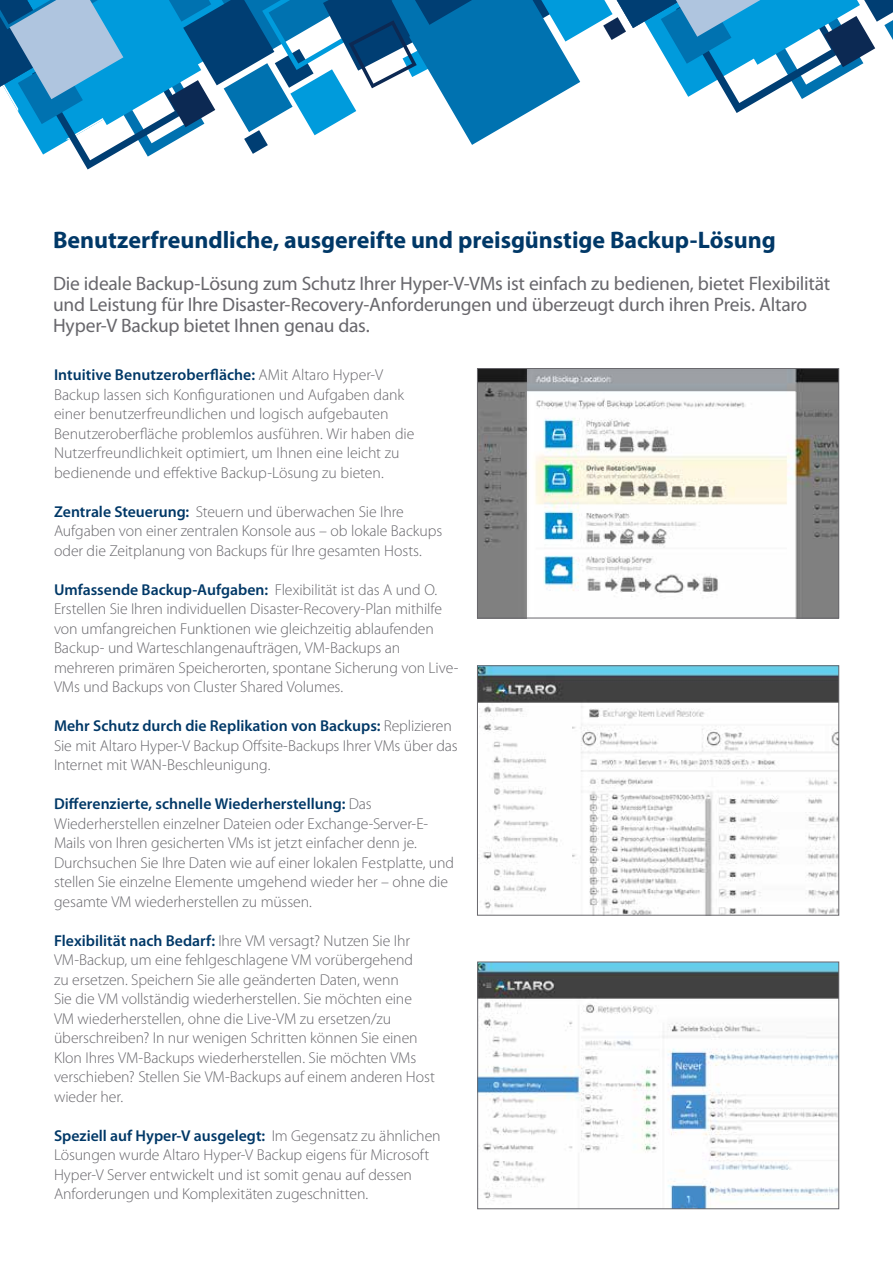
<style>
.page{position:relative;width:893px;height:1263px;background:#fff}
.page>*{position:absolute;margin:0;border:0;box-sizing:border-box;transform-origin:0 0}
.t1{font:700 24px "Myriad Pro";letter-spacing:-.005em;color:#003867}
.t2{font:19.5px/21px "Myriad Pro";letter-spacing:-.015em;color:#68676c}
.t3{font:300 15.75px/19.5px "Myriad Pro";letter-spacing:-.005em;color:#68676c}
.s1{font-weight:600;color:#003867}
</style>
<div class="page">
<img style="left:479px;top:370px;width:358px;height:246px">
<div style="left:477px;top:368px;width:362px;height:250px;border:1px solid #68676c"></div>
<svg style="left:0;top:0;width:893px;height:169px"></svg>
<img style="left:479px;top:964px;width:358px;height:243px">
<div style="left:477px;top:962px;width:362px;height:247px;border:1px solid #68676c"></div>
<img style="left:479px;top:667px;width:358px;height:246px">
<div style="left:477px;top:665px;width:362px;height:250px;border:1px solid #68676c"></div>
<h1 class="t1" style="left:53px;top:226px;width:724px">Benutzerfreundliche, ausgereifte und preisgünstige Backup-Lösung</h1>
<p class="t2" style="left:53px;top:273px;width:779px">Die ideale Backup-Lösung zum Schutz Ihrer Hyper-V-VMs ist einfach zu bedienen, bietet Flexibilität und Leistung für Ihre Disaster-Recovery-Anforderungen und überzeugt durch ihren Preis. Altaro<br>Hyper-V Backup bietet Ihnen genau das.</p>
<p class="t3" style="left:54px;top:366px;width:362px"><span class="s1">Intuitive Benutzeroberfläche:</span> AMit Altaro Hyper-V Backup lassen sich Konfigurationen und Aufgaben dank einer benutzerfreundlichen und logisch aufgebauten Benutzeroberfläche problemlos ausführen. Wir haben die Nutzerfreundlichkeit optimiert, um Ihnen eine leicht zu bedienende und effektive Backup-Lösung zu bieten.</p>
<p class="t3" style="left:54px;top:502px;width:390px"><span class="s1">Zentrale Steuerung:</span> Steuern und überwachen Sie Ihre<br>Aufgaben von einer zentralen Konsole aus – ob lokale Backups oder die Zeitplanung von Backups für Ihre gesamten Hosts.</p>
<p class="t3" style="left:54px;top:580px;width:406px"><span class="s1">Umfassende Backup-Aufgaben:</span> Flexibilität ist das A und O.<br>Erstellen Sie Ihren individuellen Disaster-Recovery-Plan mithilfe von umfangreichen Funktionen wie gleichzeitig ablaufenden Backup- und Warteschlangenaufträgen, VM-Backups an mehreren primären Speicherorten, spontane Sicherung von Live-VMs und Backups von Cluster Shared Volumes.</p>
<p class="t3" style="left:54px;top:717px;width:405px"><span class="s1">Mehr Schutz durch die Replikation von Backups:</span> Replizieren<br>Sie mit Altaro Hyper-V Backup Offsite-Backups Ihrer VMs über das<br>Internet mit WAN-Beschleunigung.</p>
<p class="t3" style="left:54px;top:795px;width:402px"><span class="s1">Differenzierte, schnelle Wiederherstellung:</span> Das Wiederherstellen einzelner Dateien oder Exchange-Server-E-Mails von Ihren gesicherten VMs ist jetzt einfacher denn je.<br>Durchsuchen Sie Ihre Daten wie auf einer lokalen Festplatte, und stellen Sie einzelne Elemente umgehend wieder her – ohne die gesamte VM wiederherstellen zu müssen.</p>
<p class="t3" style="left:54px;top:931px;width:382px"><span class="s1">Flexibilität nach Bedarf:</span> Ihre VM versagt? Nutzen Sie Ihr VM-Backup, um eine fehlgeschlagene VM vorübergehend<br>zu ersetzen. Speichern Sie alle geänderten Daten, wenn<br>Sie die VM vollständig wiederherstellen. Sie möchten eine VM wiederherstellen, ohne die Live-VM zu ersetzen/zu überschreiben? In nur wenigen Schritten können Sie einen Klon Ihres VM-Backups wiederherstellen. Sie möchten VMs verschieben? Stellen Sie VM-Backups auf einem anderen Host wieder her.</p>
<p class="t3" style="left:54px;top:1126px;width:388px"><span class="s1">Speziell auf Hyper-V ausgelegt:</span> Im Gegensatz zu ähnlichen Lösungen wurde Altaro Hyper-V Backup eigens für Microsoft Hyper-V Server entwickelt und ist somit genau auf dessen Anforderungen und Komplexitäten zugeschnitten.</p>
</div>
